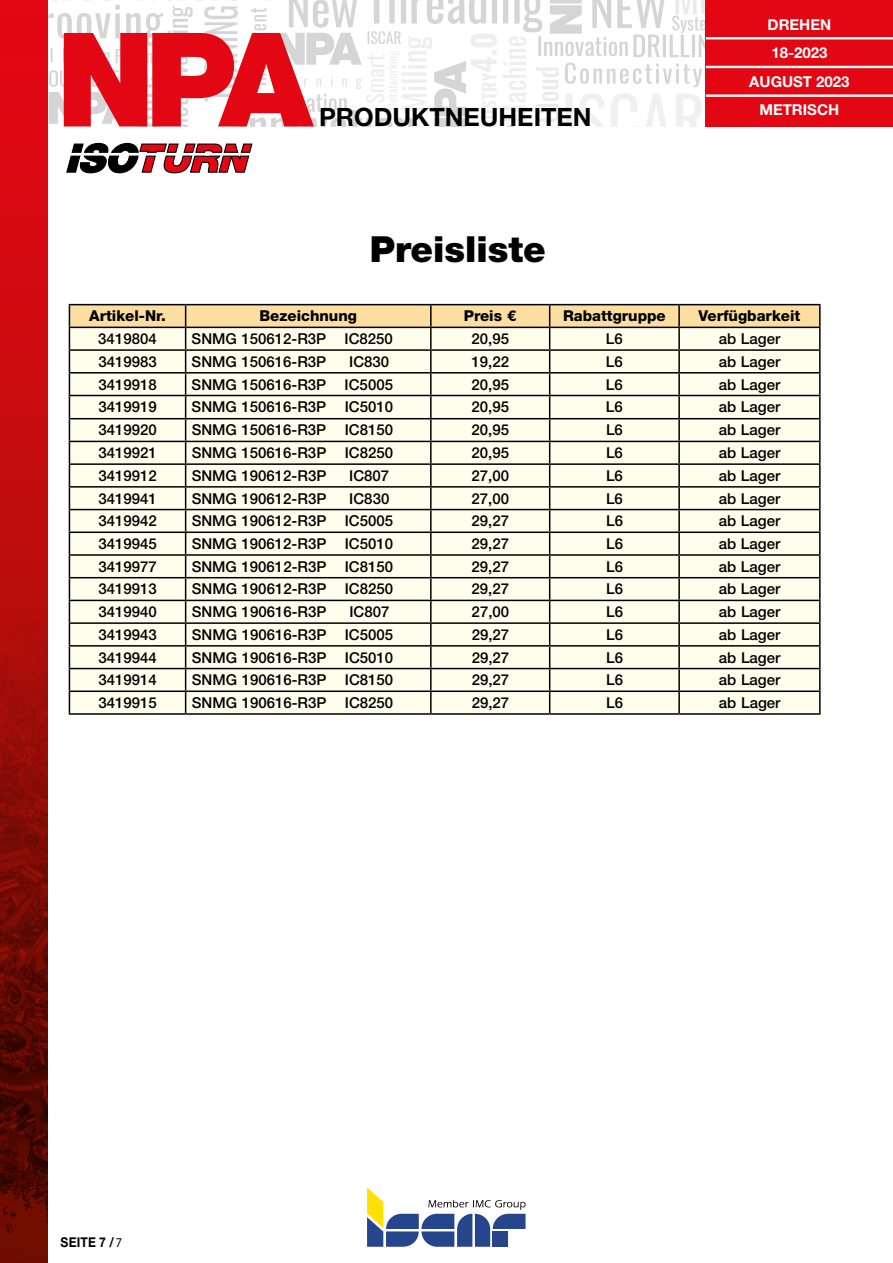
<style>
.page{position:relative;width:893px;height:1263px;background:#fff}
.page>*{position:absolute;margin:0;border:0;box-sizing:border-box;transform-origin:0 0}
.t1{font:900 36px "Helvetica Neue LT Std";color:#000}
.t2{font:700 25.2px "Helvetica Neue LTW1 G";color:#000}
.t3{font:500 15px "Helvetica Neue LT Std";color:#000}
.t4{font:800 15px "Helvetica Neue LT Std";color:#000}
.t5{font:700 15px "Helvetica Neue LTW1 G";color:#fff}
.t6{font:700 13.5px "Helvetica Neue LTW1 G";letter-spacing:.015em;color:#000;scale:.9 1}
.s1{font-family:"Myriad Pro";font-weight:400}
</style>
<div class="page">
<hr style="left:69px;top:304px;width:117px;height:1px;background:#000">
<hr style="left:186px;top:304px;width:245px;height:1px;background:#000">
<hr style="left:431px;top:304px;width:119px;height:1px;background:#000">
<hr style="left:550px;top:304px;width:129px;height:1px;background:#000">
<hr style="left:679px;top:304px;width:142px;height:1px;background:#000">
<hr style="left:819px;top:305px;width:2px;height:22px;background:#000">
<hr style="left:679px;top:327px;width:142px;height:1px;background:#000">
<hr style="left:819px;top:328px;width:2px;height:21px;background:#000">
<hr style="left:679px;top:349px;width:142px;height:2px;background:#000">
<hr style="left:819px;top:351px;width:2px;height:21px;background:#000">
<hr style="left:679px;top:372px;width:142px;height:1px;background:#000">
<hr style="left:819px;top:373px;width:2px;height:22px;background:#000">
<hr style="left:679px;top:395px;width:142px;height:1px;background:#000">
<hr style="left:819px;top:396px;width:2px;height:22px;background:#000">
<hr style="left:679px;top:418px;width:142px;height:1px;background:#000">
<hr style="left:819px;top:419px;width:2px;height:22px;background:#000">
<hr style="left:679px;top:441px;width:142px;height:1px;background:#000">
<hr style="left:819px;top:442px;width:2px;height:21px;background:#000">
<hr style="left:679px;top:463px;width:142px;height:2px;background:#000">
<hr style="left:819px;top:465px;width:2px;height:21px;background:#000">
<hr style="left:679px;top:486px;width:142px;height:2px;background:#000">
<hr style="left:819px;top:488px;width:2px;height:21px;background:#000">
<hr style="left:679px;top:509px;width:142px;height:1px;background:#000">
<hr style="left:819px;top:510px;width:2px;height:21px;background:#000">
<hr style="left:679px;top:531px;width:142px;height:2px;background:#000">
<hr style="left:819px;top:533px;width:2px;height:21px;background:#000">
<hr style="left:679px;top:554px;width:142px;height:2px;background:#000">
<hr style="left:819px;top:556px;width:2px;height:21px;background:#000">
<hr style="left:679px;top:577px;width:142px;height:1px;background:#000">
<hr style="left:819px;top:578px;width:2px;height:22px;background:#000">
<hr style="left:679px;top:600px;width:142px;height:1px;background:#000">
<hr style="left:819px;top:601px;width:2px;height:21px;background:#000">
<hr style="left:679px;top:622px;width:142px;height:2px;background:#000">
<hr style="left:819px;top:624px;width:2px;height:21px;background:#000">
<hr style="left:679px;top:645px;width:142px;height:2px;background:#000">
<hr style="left:819px;top:647px;width:2px;height:21px;background:#000">
<hr style="left:679px;top:668px;width:142px;height:1px;background:#000">
<hr style="left:819px;top:669px;width:2px;height:21px;background:#000">
<svg style="left:69px;top:305px;width:751px;height:408px;background:#ece8d6"></svg>
<hr style="left:679px;top:690px;width:142px;height:2px;background:#000">
<hr style="left:678px;top:692px;width:2px;height:21px;background:#000">
<hr style="left:819px;top:692px;width:2px;height:21px;background:#000">
<hr style="left:69px;top:713px;width:117px;height:2px;background:#000">
<hr style="left:186px;top:713px;width:245px;height:2px;background:#000">
<hr style="left:431px;top:713px;width:119px;height:2px;background:#000">
<hr style="left:550px;top:713px;width:129px;height:2px;background:#000">
<hr style="left:679px;top:713px;width:142px;height:2px;background:#000">
<svg style="left:367px;top:1187px;width:159px;height:60px"></svg>
<svg style="left:47px;top:0;width:659px;height:126px"></svg>
<div style="left:706px;top:0;width:187px;height:126px;background:#e30613"></div>
<svg style="left:0;top:0;width:47px;height:606px;background:#cf0a10"></svg>
<img style="left:0;top:606px;width:47px;height:657px">
<hr style="left:706px;top:37px;width:187px;height:2px;background:#fff">
<hr style="left:706px;top:66px;width:187px;height:2px;background:#fff">
<hr style="left:706px;top:94px;width:187px;height:3px;background:#fff">
<svg style="left:66px;top:142px;width:187px;height:32px"></svg>
<p class="t5" style="left:768px;top:15px;width:65px">DREHEN</p>
<p class="t5" style="left:771px;top:44px;width:58px">18-2023</p>
<h2 class="t2" style="left:319px;top:102px;width:274px">PRODUKTNEUHEITEN</h2>
<h1 class="t1" style="left:370px;top:227px;width:178px">Preisliste</h1>
<p class="t5" style="left:749px;top:72px;width:102px">AUGUST 2023</p>
<p class="t5" style="left:759px;top:101px;width:81px">METRISCH</p>
<p class="t4" style="left:89px;top:307px;width:78px">Artikel-Nr.</p>
<p class="t4" style="left:259px;top:307px;width:99px">Bezeichnung</p>
<p class="t4" style="left:464px;top:307px;width:54px">Preis €</p>
<p class="t4" style="left:563px;top:307px;width:104px">Rabattgruppe</p>
<p class="t4" style="left:699px;top:307px;width:103px">Verfügbarkeit</p>
<p class="t3" style="left:98px;top:330px;width:60px">3419804</p>
<p class="t3" style="left:192px;top:330px;width:203px">SNMG 150612-R3P IC8250</p>
<p class="t3" style="left:471px;top:330px;width:39px">20,95</p>
<p class="t3" style="left:606px;top:330px;width:18px">L6</p>
<p class="t3" style="left:719px;top:330px;width:63px">ab Lager</p>
<p class="t3" style="left:98px;top:352px;width:60px">3419983</p>
<p class="t3" style="left:192px;top:352px;width:136px">SNMG 150616-R3P</p>
<p class="t3" style="left:349px;top:352px;width:42px">IC830</p>
<p class="t3" style="left:471px;top:352px;width:39px">19,22</p>
<p class="t3" style="left:606px;top:352px;width:18px">L6</p>
<p class="t3" style="left:719px;top:352px;width:63px">ab Lager</p>
<p class="t3" style="left:98px;top:375px;width:60px">3419918</p>
<p class="t3" style="left:192px;top:375px;width:203px">SNMG 150616-R3P IC5005</p>
<p class="t3" style="left:471px;top:375px;width:39px">20,95</p>
<p class="t3" style="left:606px;top:375px;width:18px">L6</p>
<p class="t3" style="left:719px;top:375px;width:63px">ab Lager</p>
<p class="t3" style="left:98px;top:398px;width:60px">3419919</p>
<p class="t3" style="left:192px;top:398px;width:203px">SNMG 150616-R3P IC5010</p>
<p class="t3" style="left:471px;top:398px;width:39px">20,95</p>
<p class="t3" style="left:606px;top:398px;width:18px">L6</p>
<p class="t3" style="left:719px;top:398px;width:63px">ab Lager</p>
<p class="t3" style="left:98px;top:421px;width:60px">3419920</p>
<p class="t3" style="left:192px;top:421px;width:203px">SNMG 150616-R3P IC8150</p>
<p class="t3" style="left:471px;top:421px;width:39px">20,95</p>
<p class="t3" style="left:606px;top:421px;width:18px">L6</p>
<p class="t3" style="left:719px;top:421px;width:63px">ab Lager</p>
<p class="t3" style="left:98px;top:444px;width:60px">3419921</p>
<p class="t3" style="left:192px;top:444px;width:203px">SNMG 150616-R3P IC8250</p>
<p class="t3" style="left:472px;top:444px;width:39px">20,95</p>
<p class="t3" style="left:606px;top:444px;width:18px">L6</p>
<p class="t3" style="left:719px;top:444px;width:63px">ab Lager</p>
<p class="t3" style="left:98px;top:467px;width:60px">3419912</p>
<p class="t3" style="left:192px;top:467px;width:136px">SNMG 190612-R3P</p>
<p class="t3" style="left:349px;top:467px;width:42px">IC807</p>
<p class="t3" style="left:472px;top:467px;width:39px">27,00</p>
<p class="t3" style="left:606px;top:467px;width:18px">L6</p>
<p class="t3" style="left:719px;top:467px;width:63px">ab Lager</p>
<p class="t3" style="left:98px;top:489px;width:60px">3419941</p>
<p class="t3" style="left:192px;top:489px;width:136px">SNMG 190612-R3P</p>
<p class="t3" style="left:349px;top:489px;width:42px">IC830</p>
<p class="t3" style="left:472px;top:489px;width:39px">27,00</p>
<p class="t3" style="left:606px;top:489px;width:18px">L6</p>
<p class="t3" style="left:719px;top:489px;width:63px">ab Lager</p>
<p class="t3" style="left:98px;top:512px;width:60px">3419942</p>
<p class="t3" style="left:192px;top:512px;width:203px">SNMG 190612-R3P IC5005</p>
<p class="t3" style="left:472px;top:512px;width:39px">29,27</p>
<p class="t3" style="left:606px;top:512px;width:18px">L6</p>
<p class="t3" style="left:719px;top:512px;width:63px">ab Lager</p>
<p class="t3" style="left:98px;top:535px;width:60px">3419945</p>
<p class="t3" style="left:192px;top:535px;width:203px">SNMG 190612-R3P IC5010</p>
<p class="t3" style="left:472px;top:535px;width:39px">29,27</p>
<p class="t3" style="left:606px;top:535px;width:18px">L6</p>
<p class="t3" style="left:719px;top:535px;width:63px">ab Lager</p>
<p class="t3" style="left:98px;top:557px;width:60px">3419977</p>
<p class="t3" style="left:192px;top:557px;width:203px">SNMG 190612-R3P IC8150</p>
<p class="t3" style="left:472px;top:557px;width:39px">29,27</p>
<p class="t3" style="left:606px;top:557px;width:18px">L6</p>
<p class="t3" style="left:719px;top:557px;width:63px">ab Lager</p>
<p class="t3" style="left:98px;top:580px;width:60px">3419913</p>
<p class="t3" style="left:192px;top:580px;width:203px">SNMG 190612-R3P IC8250</p>
<p class="t3" style="left:472px;top:580px;width:39px">29,27</p>
<p class="t3" style="left:606px;top:580px;width:18px">L6</p>
<p class="t3" style="left:719px;top:580px;width:63px">ab Lager</p>
<p class="t3" style="left:98px;top:603px;width:60px">3419940</p>
<p class="t3" style="left:192px;top:603px;width:136px">SNMG 190616-R3P</p>
<p class="t3" style="left:349px;top:603px;width:42px">IC807</p>
<p class="t3" style="left:472px;top:603px;width:39px">27,00</p>
<p class="t3" style="left:606px;top:603px;width:18px">L6</p>
<p class="t3" style="left:719px;top:603px;width:63px">ab Lager</p>
<p class="t3" style="left:99px;top:625px;width:60px">3419943</p>
<p class="t3" style="left:192px;top:625px;width:203px">SNMG 190616-R3P IC5005</p>
<p class="t3" style="left:472px;top:625px;width:39px">29,27</p>
<p class="t3" style="left:606px;top:625px;width:18px">L6</p>
<p class="t3" style="left:719px;top:625px;width:63px">ab Lager</p>
<p class="t3" style="left:99px;top:648px;width:60px">3419944</p>
<p class="t3" style="left:192px;top:648px;width:203px">SNMG 190616-R3P IC5010</p>
<p class="t3" style="left:472px;top:648px;width:39px">29,27</p>
<p class="t3" style="left:606px;top:648px;width:18px">L6</p>
<p class="t3" style="left:719px;top:648px;width:63px">ab Lager</p>
<p class="t3" style="left:99px;top:671px;width:60px">3419914</p>
<p class="t3" style="left:192px;top:671px;width:203px">SNMG 190616-R3P IC8150</p>
<p class="t3" style="left:472px;top:671px;width:39px">29,27</p>
<p class="t3" style="left:606px;top:671px;width:18px">L6</p>
<p class="t3" style="left:719px;top:671px;width:63px">ab Lager</p>
<p class="t3" style="left:99px;top:694px;width:60px">3419915</p>
<p class="t3" style="left:192px;top:694px;width:203px">SNMG 190616-R3P IC8250</p>
<p class="t3" style="left:472px;top:694px;width:39px">29,27</p>
<p class="t3" style="left:606px;top:694px;width:18px">L6</p>
<p class="t3" style="left:719px;top:694px;width:63px">ab Lager</p>
<p class="t6" style="left:61px;top:1234px;width:70px">SEITE 7 / <span class="s1">7</span></p>
</div>
